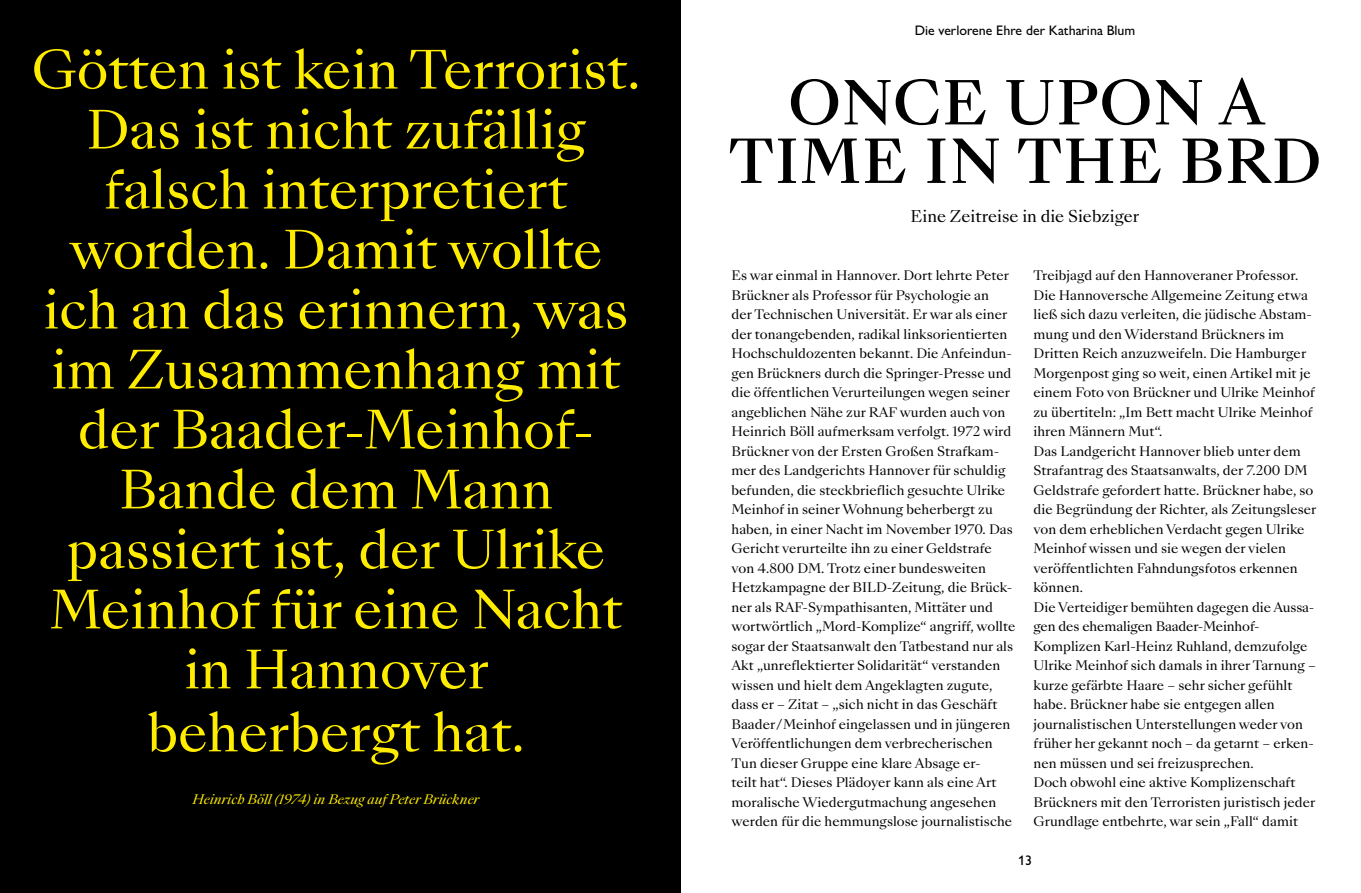
<style>
.page{position:relative;width:1361px;height:893px;background:#fff}
.page>*{position:absolute;margin:0;border:0;box-sizing:border-box;transform-origin:0 0}
.t1{font:500 58.5px/58.5px "Sang Bleu Kingdom";letter-spacing:.02em;color:#000;text-align:center}
.t2{font:51px/60.3px "Sang Bleu Kingdom";color:#ffed00;text-align:center}
.t3{font:15.75px "Sang Bleu Kingdom";color:#000}
.t4{font:500 13.8px "Gill Sans Nova";color:#000}
.t5{font:12.75px/19.5px "Sang Bleu Kingdom";letter-spacing:.005em;color:#000}
.t6{font:italic 12.75px "Sang Bleu Kingdom";color:#ffed00}
</style>
<div class="page">
<div style="left:0;top:0;width:680px;height:893px;background:#000"></div>
<p class="t2" style="left:32px;top:42px;width:610px">Götten ist kein Terrorist.<br>Das ist nicht zufällig falsch interpretiert worden. Damit wollte ich an das erinnern, was im Zusammenhang mit der Baader-Meinhof-<br>Bande dem Mann passiert ist, der Ulrike<br>Meinhof für eine Nacht in Hannover<br>beherbergt hat.</p>
<p class="t6" style="left:193px;top:791px;width:288px">Heinrich Böll (1974) in Bezug auf Peter Brückner</p>
<p class="t4" style="left:914px;top:22px;width:222px">Die verlorene Ehre der Katharina Blum</p>
<h1 class="t1" style="left:729px;top:76px;width:594px">ONCE UPON A<br>TIME IN THE BRD</h1>
<p class="t3" style="left:910px;top:205px;width:230px">Eine Zeitreise in die Siebziger</p>
<p class="t5" style="left:731px;top:266px;width:285px">Es war einmal in Hannover. Dort lehrte Peter Brückner als Professor für Psychologie an<br>der Technischen Universität. Er war als einer der tonangebenden, radikal linksorientierten Hochschuldozenten bekannt. Die Anfeindun&shy;gen Brückners durch die Springer-Presse und die öffentlichen Verurteilungen wegen seiner angeblichen Nähe zur RAF wurden auch von Heinrich Böll aufmerksam verfolgt. 1972 wird Brückner von der Ersten Großen Strafkam&shy;mer des Landgerichts Hannover für schuldig befunden, die steckbrieflich gesuchte Ulrike Meinhof in seiner Wohnung beherbergt zu haben, in einer Nacht im November 1970. Das Gericht verurteilte ihn zu einer Geldstrafe von 4.800 DM. Trotz einer bundesweiten Hetzkampagne der BILD-Zeitung, die Brück&shy;ner als RAF-Sympathisanten, Mittäter und wortwörtlich „Mord-Komplize“ angriff, wollte sogar der Staatsanwalt den Tatbestand nur als Akt „unreflektierter Solidarität“ verstanden wissen und hielt dem Angeklagten zugute, dass er – Zitat – „sich nicht in das Geschäft Baader / Meinhof eingelassen und in jüngeren Veröffentlichungen dem verbrecherischen Tun dieser Gruppe eine klare Absage er-<br>teilt hat“. Dieses Plädoyer kann als eine Art moralische Wiedergutmachung angesehen werden für die hemmungslose journalistische</p>
<p class="t5" style="left:1033px;top:266px;width:284px">Treibjagd auf den Hannoveraner Professor.<br>Die Hannoversche Allgemeine Zeitung etwa ließ sich dazu verleiten, die jüdische Abstam&shy;mung und den Widerstand Brückners im Dritten Reich anzuzweifeln. Die Hamburger Morgenpost ging so weit, einen Artikel mit je einem Foto von Brückner und Ulrike Meinhof zu übertiteln: „Im Bett macht Ulrike Meinhof ihren Männern Mut“.<br>Das Landgericht Hannover blieb unter dem Strafantrag des Staatsanwalts, der 7.200 DM Geldstrafe gefordert hatte. Brückner habe, so die Begründung der Richter, als Zeitungsleser von dem erheblichen Verdacht gegen Ulrike Meinhof wissen und sie wegen der vielen veröffentlichten Fahndungsfotos erkennen können.<br>Die Verteidiger bemühten dagegen die Aussa&shy;gen des ehemaligen Baader-Meinhof-Komplizen Karl-Heinz Ruhland, demzufolge Ulrike Meinhof sich damals in ihrer Tarnung – kurze gefärbte Haare – sehr sicher gefühlt habe. Brückner habe sie entgegen allen journalistischen Unterstellungen weder von früher her gekannt noch – da getarnt – erken&shy;nen müssen und sei freizusprechen.<br>Doch obwohl eine aktive Komplizenschaft Brückners mit den Terroristen juristisch jeder Grundlage entbehrte, war sein „Fall“ damit</p>
<p class="t4" style="left:1018px;top:852px;width:15px">13</p>
</div>
